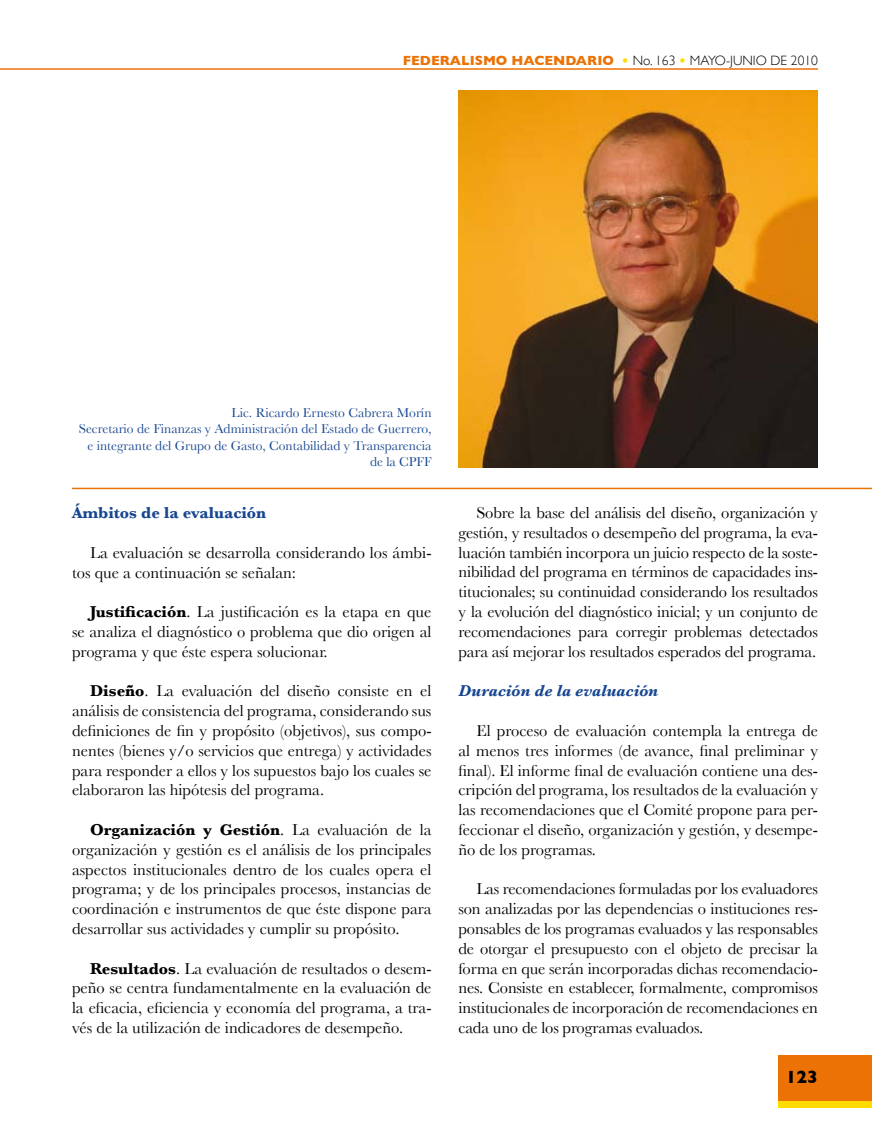
<style>
.page{position:relative;width:872px;height:1127px;background:#fff}
.page>*{position:absolute;margin:0;border:0;box-sizing:border-box;transform-origin:0 0}
.t1{font:700 18px "Gill Sans";color:#000}
.texto_baskerville{font:16.5px/19.8px "Baskerville";color:#000;text-align:justify}
.subtitulo3_baskervil{font:italic 700 16.5px "Baskerville";color:#174691}
.subtítulo2_baskervil{font:700 16.5px "Baskerville";color:#174691}
.pie_foto_baskerville{font:13.5px "Baskerville";color:#174691}
.t2{font:300 13.5px "Gill Sans";color:#000}
.t3{font:700 13.5px "Gill Sans";color:#ec7206}
.s1{font-weight:700;color:#ffdb00}
.s2{font-weight:700}
</style>
<div class="page">
<hr style="left:72px;top:488px;width:800px;height:1px;background:#ec7206">
<div style="left:779px;top:1055px;width:93px;height:46px;background:#ec7206"></div>
<div style="left:779px;top:1101px;width:93px;height:7px;background:#ffdb00"></div>
<img style="left:458px;top:90px;width:360px;height:377px">
<hr style="left:0;top:68px;width:818px;height:2px;background:#ec7206">
<p class="t3" style="left:403px;top:53px;width:57px">FEDERALIS</p>
<p class="t3" style="left:483px;top:53px;width:123px">MO HACENDARIO</p>
<p class="t2" style="left:622px;top:53px;width:197px"><span class="s1">•</span> No. 163 <span class="s1">•</span> MAYO-JUNIO DE 2010</p>
<p class="pie_foto_baskerville" style="left:232px;top:405px;width:201px">Lic. Ricardo Ernesto Cabrera Morín</p>
<p class="pie_foto_baskerville" style="left:79px;top:421px;width:354px">Secretario de Finanzas y Administración del Estado de Guerrero,</p>
<p class="pie_foto_baskerville" style="left:87px;top:437px;width:345px">e integrante del Grupo de Gasto, Contabilidad y Transparencia</p>
<p class="pie_foto_baskerville" style="left:370px;top:453px;width:63px">de la CPFF</p>
<p class="subtítulo2_baskervil" style="left:72px;top:503px;width:196px">Ámbitos de la evaluación</p>
<p class="texto_baskerville" style="left:72px;top:542px;width:361px;text-indent:18px">La evaluación se desarrolla considerando los ámbi&shy;tos que a continuación se señalan:</p>
<p class="texto_baskerville" style="left:72px;top:602px;width:361px;text-indent:18px"><span class="s2">Justificación</span>. La justificación es la etapa en que se analiza el diagnóstico o problema que dio origen al programa y que éste espera solucionar.</p>
<p class="texto_baskerville" style="left:72px;top:681px;width:361px;text-indent:18px"><span class="s2">Diseño</span>. La evaluación del diseño consiste en el análisis de consistencia del programa, considerando sus definiciones de fin y propósito (objetivos), sus compo&shy;nentes (bienes y/o servicios que entrega) y actividades para responder a ellos y los supuestos bajo los cuales se elaboraron las hipótesis del programa.</p>
<p class="texto_baskerville" style="left:72px;top:819px;width:361px;text-indent:18px"><span class="s2">Organización y Gestión</span>. La evaluación de la organización y gestión es el análisis de los principales aspectos institucionales dentro de los cuales opera el programa; y de los principales procesos, instancias de coordinación e instrumentos de que éste dispone para desarrollar sus actividades y cumplir su propósito.</p>
<p class="texto_baskerville" style="left:72px;top:958px;width:361px;text-indent:18px"><span class="s2">Resultados</span>. La evaluación de resultados o desem&shy;peño se centra fundamentalmente en la evaluación de la eficacia, eficiencia y economía del programa, a tra&shy;vés de la utilización de indicadores de desempeño.</p>
<p class="texto_baskerville" style="left:458px;top:503px;width:361px;text-indent:18px">Sobre la base del análisis del diseño, organización y gestión, y resultados o desempeño del programa, la eva&shy;luación también incorpora un juicio respecto de la soste&shy;nibilidad del programa en términos de capacidades ins&shy;titucionales; su continuidad considerando los resultados y la evolución del diagnóstico inicial; y un conjunto de recomendaciones para corregir problemas detectados para así mejorar los resultados esperados del programa.</p>
<p class="subtitulo3_baskervil" style="left:458px;top:681px;width:201px">Duración de la evaluación</p>
<p class="texto_baskerville" style="left:458px;top:720px;width:361px;text-indent:18px">El proceso de evaluación contempla la entrega de al menos tres informes (de avance, final preliminar y final). El informe final de evaluación contiene una des&shy;cripción del programa, los resultados de la evaluación y las recomendaciones que el Comité propone para per&shy;feccionar el diseño, organización y gestión, y desempe&shy;ño de los programas.</p>
<p class="texto_baskerville" style="left:458px;top:879px;width:361px;text-indent:18px">Las recomendaciones formuladas por los evaluadores son analizadas por las dependencias o instituciones res&shy;ponsables de los programas evaluados y las responsables de otorgar el presupuesto con el objeto de precisar la forma en que serán incorporadas dichas recomendacio&shy;nes. Consiste en establecer, formalmente, compromisos institucionales de incorporación de recomendaciones en cada uno de los programas evaluados.</p>
<p class="t1" style="left:786px;top:1066px;width:34px">123</p>
</div>
